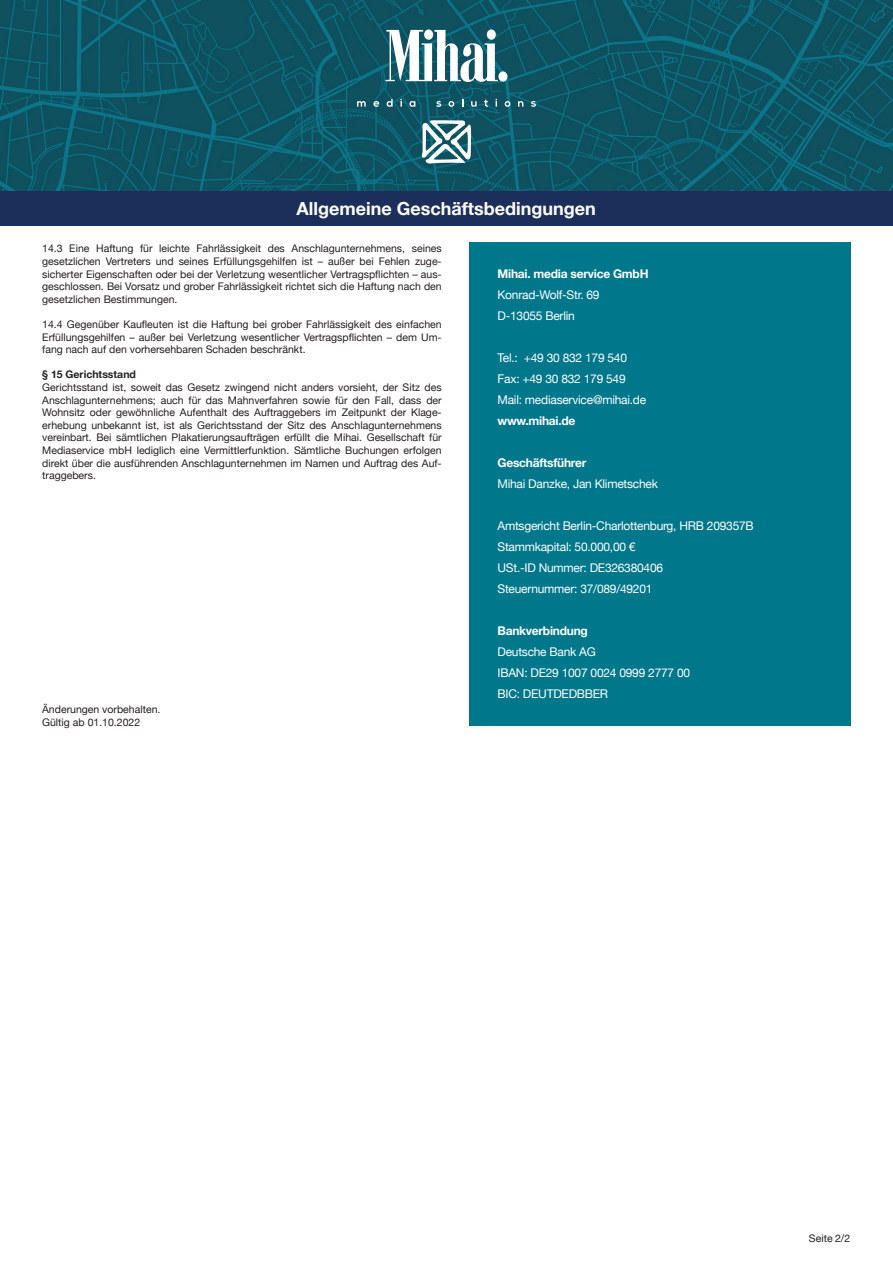
<style>
.page{position:relative;width:893px;height:1263px;background:#fff}
.page>*{position:absolute;margin:0;border:0;box-sizing:border-box;transform-origin:0 0}
.t1{font:700 18px "Helvetica Neue";color:#fff}
.t2{font:12px/21px "Helvetica Neue";letter-spacing:-.02em;color:#fff}
.t3{font:700 12px "Helvetica Neue";letter-spacing:-.02em;color:#fff}
.t4{font:10.5px/12.6px "Helvetica Neue";color:#231f20;text-align:justify}
.t5{font:700 10.5px "Helvetica Neue";color:#231f20}
</style>
<div class="page">
<img style="left:0;top:0;width:893px;height:191px">
<div style="left:498px;top:71px;width:9px;height:11px;background:#fff;border-radius:50%"></div>
<svg style="left:385px;top:30px;width:113px;height:52px"></svg>
<svg style="left:421px;top:120px;width:51px;height:43px"></svg>
<svg style="left:357px;top:101px;width:9px;height:6px"></svg>
<svg style="left:373px;top:101px;width:6px;height:6px"></svg>
<svg style="left:387px;top:99px;width:6px;height:8px"></svg>
<svg style="left:400px;top:99px;width:2px;height:8px"></svg>
<svg style="left:409px;top:101px;width:6px;height:6px"></svg>
<svg style="left:436px;top:101px;width:5px;height:6px"></svg>
<svg style="left:449px;top:101px;width:5px;height:6px"></svg>
<svg style="left:471px;top:101px;width:6px;height:6px"></svg>
<svg style="left:484px;top:100px;width:4px;height:7px"></svg>
<svg style="left:495px;top:99px;width:2px;height:8px"></svg>
<svg style="left:505px;top:101px;width:5px;height:6px"></svg>
<svg style="left:518px;top:101px;width:5px;height:6px"></svg>
<svg style="left:531px;top:101px;width:5px;height:6px"></svg>
<div style="left:0;top:191px;width:893px;height:35px;background:#1c2f5a"></div>
<div style="left:469px;top:242px;width:381px;height:484px;background:#00778a"></div>
<h1 class="t1" style="left:297px;top:195px;width:301px">Allgemeine Geschäftsbedingungen</h1>
<p class="t4" style="left:42px;top:243px;width:401px">14.3 Eine Haftung für leichte Fahrlässigkeit des Anschlagunternehmens, seines gesetzlichen Vertreters und seines Erfüllungsgehilfen ist – außer bei Fehlen zuge&shy;sicherter Eigenschaften oder bei der Verletzung wesentlicher Vertragspflichten – aus&shy;geschlossen. Bei Vorsatz und grober Fahrlässigkeit richtet sich die Haftung nach den gesetzlichen Bestimmungen.</p>
<p class="t4" style="left:42px;top:319px;width:401px">14.4 Gegenüber Kaufleuten ist die Haftung bei grober Fahrlässigkeit des einfachen Erfüllungsgehilfen – außer bei Verletzung wesentlicher Vertragspflichten – dem Um&shy;fang nach auf den vorhersehbaren Schaden beschränkt.</p>
<p class="t5" style="left:42px;top:366px;width:95px">§ 15 Gerichtsstand</p>
<p class="t4" style="left:42px;top:382px;width:401px">Gerichtsstand ist, soweit das Gesetz zwingend nicht anders vorsieht, der Sitz des Anschlagunternehmens; auch für das Mahnverfahren sowie für den Fall, dass der Wohnsitz oder gewöhnliche Aufenthalt des Auftraggebers im Zeitpunkt der Klage&shy;erhebung unbekannt ist, ist als Gerichtsstand der Sitz des Anschlagunternehmens vereinbart. Bei sämtlichen Plakatierungsaufträgen erfüllt die Mihai. Gesellschaft für Mediaservice mbH lediglich eine Vermittlerfunktion. Sämtliche Buchungen erfolgen direkt über die ausführenden Anschlagunternehmen im Namen und Auftrag des Auf&shy;traggebers.</p>
<p class="t4" style="left:42px;top:704px;width:120px">Änderungen vorbehalten.<br>Gültig ab 01.10.2022</p>
<p class="t3" style="left:497px;top:264px;width:153px">Mihai. media service GmbH</p>
<p class="t2" style="left:497px;top:285px;width:104px">Konrad-Wolf-Str. 69<br>D-13055 Berlin</p>
<p class="t2" style="left:497px;top:348px;width:150px">Tel.: +49 30 832 179 540<br>Fax: +49 30 832 179 549<br>Mail: mediaservice@mihai.de</p>
<p class="t3" style="left:497px;top:411px;width:79px">www.mihai.de</p>
<p class="t3" style="left:497px;top:453px;width:90px">Geschäftsführer</p>
<p class="t2" style="left:497px;top:474px;width:162px">Mihai Danzke, Jan Klimetschek</p>
<p class="t2" style="left:497px;top:516px;width:258px">Amtsgericht Berlin-Charlottenburg, HRB 209357B Stammkapital: 50.000,00 €<br>USt.-ID Nummer: DE326380406<br>Steuernummer: 37/089/49201</p>
<p class="t3" style="left:497px;top:621px;width:92px">Bankverbindung</p>
<p class="t2" style="left:497px;top:642px;width:194px">Deutsche Bank AG<br>IBAN: DE29 1007 0024 0999 2777 00<br>BIC: DEUTDEDBBER</p>
<p class="t4" style="left:809px;top:1232px;width:43px">Seite 2/2</p>
</div>
